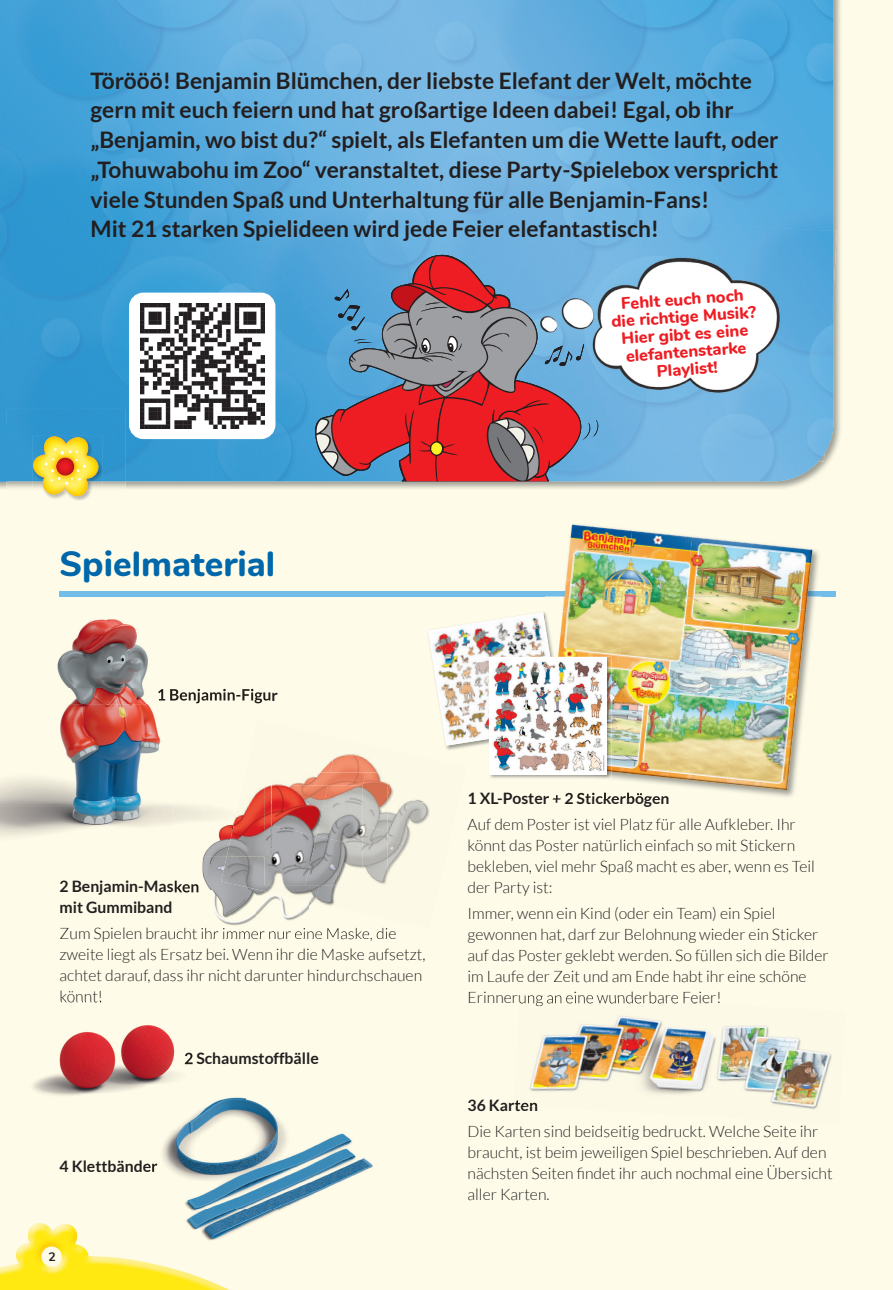
<style>
.page{position:relative;width:893px;height:1290px;background:#fefce9}
.page>*{position:absolute;margin:0;border:0;box-sizing:border-box;transform-origin:0 0}
.t1{font:800 35px "Nunito";color:#0067aa}
.t2{font:700 22.75px/29.8px "Lato";color:#231f20}
.t3{font:800 16.62px/17.5px "Nunito";color:#ee1d23;text-align:center}
.t4{font:300 15.75px/21px "Lato";color:#231f20}
.t5{font:700 15.75px/21px "Lato";color:#231f20}
.t6{font:700 12.25px "Nunito";color:#231f20}
</style>
<div class="page">
<div style="left:60px;top:591px;width:776px;height:5px;background:#73bde9"></div>
<img style="left:781px;top:0;width:60px;height:489px">
<img style="left:125px;top:481px;width:656px;height:8px">
<img style="left:0;top:0;width:711px;height:256px">
<img style="left:711px;top:0;width:122px;height:228px">
<img style="left:0;top:256px;width:313px;height:169px">
<img style="left:0;top:425px;width:6px;height:56px">
<img style="left:125px;top:425px;width:647px;height:56px">
<div style="left:129px;top:293px;width:146px;height:146px;border:11px solid #fff;border-radius:9px"></div>
<img style="left:140px;top:304px;width:124px;height:124px">
<img style="left:818px;top:231px;width:19px;height:231px">
<img style="left:509px;top:213px;width:271px;height:246px">
<img style="left:779px;top:228px;width:54px;height:233px">
<img style="left:344px;top:754px;width:12px;height:1px">
<img style="left:320px;top:762px;width:10px;height:10px">
<img style="left:330px;top:755px;width:58px;height:40px">
<img style="left:388px;top:783px;width:6px;height:12px">
<img style="left:387px;top:795px;width:43px;height:45px">
<img style="left:387px;top:840px;width:23px;height:37px">
<img style="left:33px;top:1025px;width:159px;height:71px">
<img style="left:61px;top:1002px;width:40px;height:1px">
<img style="left:60px;top:1052px;width:132px;height:12px">
<img style="left:157px;top:1097px;width:216px;height:114px">
<svg style="left:148px;top:1163px;width:9px;height:9px"></svg>
<img style="left:148px;top:1086px;width:44px;height:29px">
<img style="left:0;top:619px;width:199px;height:187px">
<img style="left:0;top:806px;width:173px;height:31px">
<img style="left:60px;top:689px;width:211px;height:14px">
<img style="left:60px;top:808px;width:69px;height:1px">
<img style="left:362px;top:832px;width:25px;height:52px">
<img style="left:272px;top:776px;width:43px;height:9px">
<img style="left:315px;top:772px;width:47px;height:13px">
<img style="left:362px;top:772px;width:25px;height:60px">
<img style="left:173px;top:880px;width:26px;height:13px">
<img style="left:173px;top:928px;width:214px;height:10px">
<img style="left:173px;top:772px;width:30px;height:43px">
<img style="left:271px;top:785px;width:45px;height:40px">
<img style="left:316px;top:785px;width:46px;height:51px">
<img style="left:271px;top:825px;width:46px;height:32px">
<img style="left:305px;top:836px;width:57px;height:49px">
<img style="left:203px;top:857px;width:53px;height:68px">
<img style="left:256px;top:903px;width:53px;height:18px">
<img style="left:221px;top:857px;width:98px;height:46px">
<img style="left:315px;top:885px;width:22px;height:21px">
<img style="left:203px;top:808px;width:24px;height:49px">
<img style="left:227px;top:785px;width:44px;height:72px">
<img style="left:538px;top:1006px;width:33px;height:43px">
<img style="left:571px;top:1016px;width:54px;height:36px">
<img style="left:625px;top:1016px;width:54px;height:39px">
<img style="left:679px;top:1026px;width:55px;height:32px">
<img style="left:734px;top:1025px;width:54px;height:36px">
<img style="left:788px;top:1037px;width:44px;height:27px">
<img style="left:530px;top:1049px;width:41px;height:43px">
<img style="left:568px;top:1052px;width:57px;height:40px">
<img style="left:622px;top:1055px;width:58px;height:40px">
<img style="left:676px;top:1058px;width:58px;height:37px">
<img style="left:730px;top:1061px;width:58px;height:45px">
<img style="left:785px;top:1064px;width:45px;height:46px">
<img style="left:519px;top:995px;width:189px;height:11px">
<img style="left:514px;top:1100px;width:24px;height:7px">
<img style="left:545px;top:530px;width:276px;height:267px">
<img style="left:545px;top:793px;width:124px;height:6px">
<img style="left:545px;top:591px;width:276px;height:5px">
<img style="left:566px;top:524px;width:66px;height:60px">
<img style="left:626px;top:531px;width:66px;height:60px">
<img style="left:686px;top:537px;width:66px;height:60px">
<img style="left:746px;top:543px;width:66px;height:67px">
<img style="left:563px;top:584px;width:63px;height:61px">
<img style="left:619px;top:596px;width:67px;height:55px">
<img style="left:679px;top:597px;width:67px;height:60px">
<img style="left:740px;top:603px;width:66px;height:67px">
<img style="left:566px;top:645px;width:53px;height:66px">
<img style="left:613px;top:651px;width:67px;height:60px">
<img style="left:673px;top:657px;width:67px;height:60px">
<img style="left:733px;top:664px;width:67px;height:66px">
<img style="left:611px;top:711px;width:62px;height:66px">
<img style="left:667px;top:717px;width:66px;height:67px">
<img style="left:727px;top:724px;width:66px;height:66px">
<img style="left:564px;top:591px;width:244px;height:5px">
<img style="left:446px;top:746px;width:28px;height:4px">
<img style="left:545px;top:611px;width:13px;height:45px">
<img style="left:558px;top:611px;width:8px;height:45px">
<img style="left:428px;top:612px;width:122px;height:134px">
<img style="left:489px;top:751px;width:122px;height:28px">
<img style="left:566px;top:656px;width:45px;height:53px">
<img style="left:606px;top:709px;width:5px;height:63px">
<img style="left:489px;top:739px;width:1px;height:12px">
<img style="left:489px;top:656px;width:66px;height:31px">
<img style="left:490px;top:657px;width:116px;height:117px">
<svg style="left:315px;top:251px;width:305px;height:230px;background:#947b92"></svg>
<img style="left:0;top:1223px;width:229px;height:67px">
<img style="left:148px;top:1209px;width:130px;height:40px">
<div style="left:6px;top:409px;width:119px;height:79px;background:#2f95cf"></div>
<img style="left:52px;top:436px;width:51px;height:65px">
<svg style="left:32px;top:435px;width:67px;height:63px;background:#ccc46c"></svg>
<p class="t2" style="left:91px;top:65px;width:689px">Törööö! Benjamin Blümchen, der liebste Elefant der Welt, möchte gern mit euch feiern und hat großartige Ideen dabei! Egal, ob ihr „Benjamin, wo bist du?“ spielt, als Elefanten um die Wette lauft, oder „Tohuwabohu im Zoo“ veranstaltet, diese Party-Spielebox verspricht viele Stunden Spaß und Unterhaltung für alle Benjamin-Fans!<br>Mit 21 starken Spielideen wird jede Feier elefantastisch!</p>
<h1 class="t1" style="left:60px;top:538px;width:217px">Spielmaterial</h1>
<p class="t3" style="left:609px;top:294px;width:147px;rotate:-4deg">Fehlt euch noch die richtige Musik?<br>Hier gibt es eine elefantenstarke<br>Playlist!</p>
<p class="t5" style="left:60px;top:876px;width:141px">2 Benjamin-Masken mit Gummiband</p>
<p class="t4" style="left:60px;top:923px;width:367px">Zum Spielen braucht ihr immer nur eine Maske, die zweite liegt als Ersatz bei. Wenn ihr die Maske aufsetzt, achtet darauf, dass ihr nicht darunter hindurchschauen könnt!</p>
<p class="t5" style="left:184px;top:1048px;width:136px">2 Schaumstoffbälle</p>
<p class="t5" style="left:60px;top:1155px;width:100px">4 Klettbänder</p>
<p class="t6" style="left:48px;top:1248px;width:9px">2</p>
<p class="t5" style="left:468px;top:788px;width:203px">1 XL-Poster + 2 Stickerbögen</p>
<p class="t4" style="left:468px;top:814px;width:349px">Auf dem Poster ist viel Platz für alle Aufkleber. Ihr könnt das Poster natürlich einfach so mit Stickern bekleben, viel mehr Spaß macht es aber, wenn es Teil der Party ist:</p>
<p class="t4" style="left:468px;top:903px;width:363px">Immer, wenn ein Kind (oder ein Team) ein Spiel gewonnen hat, darf zur Belohnung wieder ein Sticker auf das Poster geklebt werden. So füllen sich die Bilder im Laufe der Zeit und am Ende habt ihr eine schöne Erinnerung an eine wunderbare Feier!</p>
<p class="t5" style="left:468px;top:1094px;width:72px">36 Karten</p>
<p class="t4" style="left:468px;top:1121px;width:367px">Die Karten sind beidseitig bedruckt. Welche Seite ihr braucht, ist beim jeweiligen Spiel beschrieben. Auf den nächsten Seiten findet ihr auch nochmal eine Übersicht aller Karten.</p>
</div>
